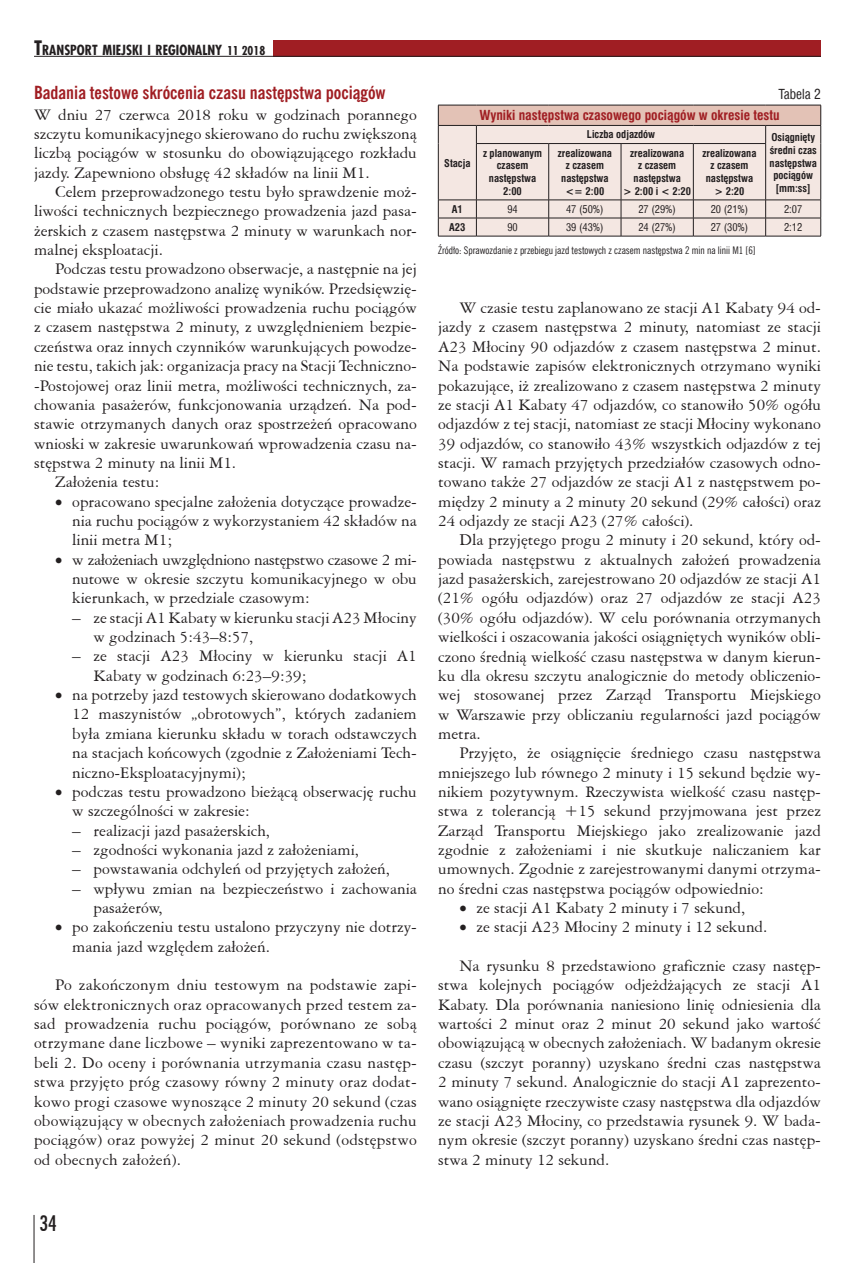
<style>
.page{position:relative;width:855px;height:1263px;background:#fff}
.page>*{position:absolute;margin:0;border:0;box-sizing:border-box;transform-origin:0 0}
.t1{font:21px "Fujiyama";color:#231f20}
.t2{font:700 18px "News Goth Cn EU";color:#a01e23}
.t3{font:17.25px/19.4px "American Garamond L2";color:#231f20;text-align:justify}
.t4{font:700 13.65px "Fujiyama";color:#231f20}
.t5{font:700 13.5px "Swis 721 Cn EU";color:#a01e23}
.t6{font:13.5px "Swis 721 Cn EU";color:#231f20}
.t7{font:700 10.5px/12.8px "Swis 721 Cn EU";color:#231f20;text-align:center}
.t8{font:10.5px "News Goth Cn EU";color:#231f20}
.t9{font:10.5px "Swis 721 Cn EU";color:#231f20}
.s1{font-size:19.5px}
.s2{font-size:12px}
</style>
<div class="page">
<div style="left:274px;top:40px;width:547px;height:16px;background:#a01e23"></div>
<hr style="left:34px;top:56px;width:787px;height:1px;background:#231f20">
<hr style="left:34px;top:1215px;width:1px;height:48px;background:#231f20">
<svg style="left:438px;top:105px;width:383px;height:131px;background:#e7d8d2"></svg>
<hr style="left:438px;top:218px;width:38px;height:1px;background:#231f20">
<hr style="left:476px;top:218px;width:73px;height:1px;background:#231f20">
<hr style="left:549px;top:218px;width:72px;height:1px;background:#231f20">
<hr style="left:621px;top:218px;width:72px;height:1px;background:#231f20">
<hr style="left:693px;top:218px;width:72px;height:1px;background:#231f20">
<hr style="left:765px;top:218px;width:56px;height:1px;background:#231f20">
<hr style="left:438px;top:236px;width:38px;height:1px;background:#231f20">
<hr style="left:476px;top:236px;width:73px;height:1px;background:#231f20">
<hr style="left:549px;top:236px;width:72px;height:1px;background:#231f20">
<hr style="left:621px;top:236px;width:72px;height:1px;background:#231f20">
<hr style="left:693px;top:236px;width:72px;height:1px;background:#231f20">
<hr style="left:765px;top:236px;width:56px;height:1px;background:#231f20">
<p class="t4" style="left:34px;top:41px;width:233px"><span class="s1">T</span>RANSPORT MIEJSKI I REGIONALNY <span class="s2">11 2018</span></p>
<p class="t2" style="left:34px;top:81px;width:353px">Badania testowe skrócenia czasu następstwa pociągów</p>
<p class="t3" style="left:34px;top:104px;width:384px">W dniu 27 czerwca 2018 roku w godzinach porannego szczytu komunikacyjnego skierowano do ruchu zwiększoną liczbą pociągów w stosunku do obowiązującego rozkładu jazdy. Zapewniono obsługę 42 składów na linii M1.</p>
<p class="t3" style="left:34px;top:182px;width:384px;text-indent:21px">Celem przeprowadzonego testu było sprawdzenie moż&shy;liwości technicznych bezpiecznego prowadzenia jazd pasa&shy;żerskich z czasem następstwa 2 minuty w warunkach nor&shy;malnej eksploatacji.</p>
<p class="t3" style="left:55px;top:259px;width:363px">Podczas testu prowadzono obserwacje, a następnie na jej</p>
<p class="t3" style="left:34px;top:278px;width:383px">podstawie przeprowadzono analizę wyników. Przedsięwzię-</p>
<p class="t3" style="left:34px;top:298px;width:384px">cie miało ukazać możliwości prowadzenia ruchu pociągów</p>
<p class="t3" style="left:34px;top:317px;width:384px">z czasem następstwa 2 minuty, z uwzględnieniem bezpie-</p>
<p class="t3" style="left:34px;top:336px;width:384px">czeństwa oraz innych czynników warunkujących powodze-</p>
<p class="t3" style="left:34px;top:356px;width:384px">nie testu, takich jak: organizacja pracy na Stacji Techniczno-</p>
<p class="t3" style="left:34px;top:375px;width:384px">-Postojowej oraz linii metra, możliwości technicznych, za-</p>
<p class="t3" style="left:34px;top:394px;width:384px">chowania pasażerów, funkcjonowania urządzeń. Na pod-</p>
<p class="t3" style="left:34px;top:414px;width:384px">stawie otrzymanych danych oraz spostrzeżeń opracowano</p>
<p class="t3" style="left:34px;top:433px;width:384px">wnioski w zakresie uwarunkowań wprowadzenia czasu na-</p>
<p class="t3" style="left:34px;top:452px;width:204px">stępstwa 2 minuty na linii M1.</p>
<p class="t3" style="left:55px;top:472px;width:106px">Założenia testu:</p>
<p class="t3" style="left:72px;top:491px;width:346px;text-indent:-17px">• opracowano specjalne założenia dotyczące prowadze&shy;nia ruchu pociągów z wykorzystaniem 42 składów na linii metra M1;</p>
<p class="t3" style="left:72px;top:549px;width:346px;text-indent:-17px">• w założeniach uwzględniono następstwo czasowe 2 mi&shy;nutowe w okresie szczytu komunikacyjnego w obu kierunkach, w przedziale czasowym:</p>
<p class="t3" style="left:94px;top:607px;width:325px;text-indent:-21px">– ze stacji A1 Kabaty w kierunku stacji A23 Młociny w godzinach 5:43–8:57,</p>
<p class="t3" style="left:94px;top:646px;width:325px;text-indent:-21px">– ze stacji A23 Młociny w kierunku stacji A1<br>Kabaty w godzinach 6:23–9:39;</p>
<p class="t3" style="left:72px;top:685px;width:346px;text-indent:-17px">• na potrzeby jazd testowych skierowano dodatkowych 12 maszynistów „obrotowych”, których zadaniem była zmiana kierunku składu w torach odstawczych na stacjach końcowych (zgodnie z Założeniami Tech&shy;niczno-Eksploatacyjnymi);</p>
<p class="t3" style="left:72px;top:781px;width:346px;text-indent:-17px">• podczas testu prowadzono bieżącą obserwację ruchu w szczególności w zakresie:</p>
<p class="t3" style="left:72px;top:820px;width:199px">– realizacji jazd pasażerskich,</p>
<p class="t3" style="left:72px;top:839px;width:288px">– zgodności wykonania jazd z założeniami,</p>
<p class="t3" style="left:72px;top:859px;width:319px">– powstawania odchyleń od przyjętych założeń,</p>
<p class="t3" style="left:94px;top:878px;width:325px;text-indent:-21px">– wpływu zmian na bezpieczeństwo i zachowania pasażerów,</p>
<p class="t3" style="left:72px;top:917px;width:346px;text-indent:-17px">• po zakończeniu testu ustalono przyczyny nie dotrzy&shy;mania jazd względem założeń.</p>
<p class="t3" style="left:34px;top:975px;width:384px;text-indent:21px">Po zakończonym dniu testowym na podstawie zapi&shy;sów elektronicznych oraz opracowanych przed testem za&shy;sad prowadzenia ruchu pociągów, porównano ze sobą otrzymane dane liczbowe – wyniki zaprezentowano w ta&shy;beli 2. Do oceny i porównania utrzymania czasu następ&shy;stwa przyjęto próg czasowy równy 2 minuty oraz dodat&shy;kowo progi czasowe wynoszące 2 minuty 20 sekund (czas obowiązujący w obecnych założeniach prowadzenia ruchu pociągów) oraz powyżej 2 minut 20 sekund (odstępstwo od obecnych założeń).</p>
<p class="t1" style="left:40px;top:1210px;width:19px">34</p>
<p class="t6" style="left:778px;top:86px;width:44px">Tabela 2</p>
<p class="t7" style="left:444px;top:157px;width:28px">Stacja</p>
<p class="t5" style="left:479px;top:107px;width:302px">Wyniki następstwa czasowego pociągów w okresie testu</p>
<p class="t7" style="left:587px;top:129px;width:70px">Liczba odjazdów</p>
<p class="t7" style="left:769px;top:131px;width:49px">Osiągnięty średni czas następstwa pociągów [mm:ss]</p>
<p class="t7" style="left:483px;top:147px;width:61px">z planowanym czasem następstwa<br>2:00</p>
<p class="t7" style="left:558px;top:147px;width:55px">zrealizowana z czasem następstwa &lt;= 2:00</p>
<p class="t7" style="left:623px;top:147px;width:69px">zrealizowana<br>z czasem następstwa<br>&gt; 2:00 i &lt; 2:20</p>
<p class="t7" style="left:702px;top:147px;width:55px">zrealizowana z czasem następstwa &gt; 2:20</p>
<p class="t7" style="left:452px;top:203px;width:12px">A1</p>
<p class="t9" style="left:507px;top:202px;width:12px">94</p>
<p class="t9" style="left:566px;top:202px;width:39px">47 (50%)</p>
<p class="t9" style="left:638px;top:202px;width:39px">27 (29%)</p>
<p class="t9" style="left:710px;top:202px;width:39px">20 (21%)</p>
<p class="t9" style="left:784px;top:202px;width:20px">2:07</p>
<p class="t7" style="left:449px;top:221px;width:18px">A23</p>
<p class="t9" style="left:507px;top:220px;width:12px">90</p>
<p class="t9" style="left:566px;top:220px;width:39px">39 (43%)</p>
<p class="t9" style="left:638px;top:220px;width:39px">24 (27%)</p>
<p class="t9" style="left:710px;top:220px;width:39px">27 (30%)</p>
<p class="t9" style="left:784px;top:220px;width:20px">2:12</p>
<p class="t8" style="left:438px;top:244px;width:319px">Źródło: Sprawozdanie z przebiegu jazd testowych z czasem następstwa 2 min na linii M1 [6]</p>
<p class="t3" style="left:438px;top:298px;width:384px;text-indent:21px">W czasie testu zaplanowano ze stacji A1 Kabaty 94 od&shy;jazdy z czasem następstwa 2 minuty, natomiast ze stacji A23 Młociny 90 odjazdów z czasem następstwa 2 minut.<br>Na podstawie zapisów elektronicznych otrzymano wyniki pokazujące, iż zrealizowano z czasem następstwa 2 minuty ze stacji A1 Kabaty 47 odjazdów, co stanowiło 50% ogółu odjazdów z tej stacji, natomiast ze stacji Młociny wykonano 39 odjazdów, co stanowiło 43% wszystkich odjazdów z tej stacji. W ramach przyjętych przedziałów czasowych odno&shy;towano także 27 odjazdów ze stacji A1 z następstwem po&shy;między 2 minuty a 2 minuty 20 sekund (29% całości) oraz 24 odjazdy ze stacji A23 (27% całości).</p>
<p class="t3" style="left:438px;top:530px;width:384px;text-indent:21px">Dla przyjętego progu 2 minuty i 20 sekund, który od&shy;powiada następstwu z aktualnych założeń prowadzenia jazd pasażerskich, zarejestrowano 20 odjazdów ze stacji A1 (21% ogółu odjazdów) oraz 27 odjazdów ze stacji A23 (30% ogółu odjazdów). W celu porównania otrzymanych wielkości i oszacowania jakości osiągniętych wyników obli&shy;czono średnią wielkość czasu następstwa w danym kierun&shy;ku dla okresu szczytu analogicznie do metody obliczenio&shy;wej stosowanej przez Zarząd Transportu Miejskiego w Warszawie przy obliczaniu regularności jazd pociągów metra.</p>
<p class="t3" style="left:438px;top:743px;width:384px;text-indent:21px">Przyjęto, że osiągnięcie średniego czasu następstwa mniejszego lub równego 2 minuty i 15 sekund będzie wy&shy;nikiem pozytywnym. Rzeczywista wielkość czasu następ&shy;stwa z tolerancją +15 sekund przyjmowana jest przez Zarząd Transportu Miejskiego jako zrealizowanie jazd zgodnie z założeniami i nie skutkuje naliczaniem kar umownych. Zgodnie z zarejestrowanymi danymi otrzyma&shy;no średni czas następstwa pociągów odpowiednio:</p>
<p class="t3" style="left:459px;top:897px;width:287px">• ze stacji A1 Kabaty 2 minuty i 7 sekund,</p>
<p class="t3" style="left:459px;top:917px;width:309px">• ze stacji A23 Młociny 2 minuty i 12 sekund.</p>
<p class="t3" style="left:438px;top:956px;width:384px;text-indent:21px">Na rysunku 8 przedstawiono graficznie czasy następ&shy;stwa kolejnych pociągów odjeżdżających ze stacji A1<br>Kabaty. Dla porównania naniesiono linię odniesienia dla wartości 2 minut oraz 2 minut 20 sekund jako wartość obowiązującą w obecnych założeniach. W badanym okresie czasu (szczyt poranny) uzyskano średni czas następstwa 2 minuty 7 sekund. Analogicznie do stacji A1 zaprezento&shy;wano osiągnięte rzeczywiste czasy następstwa dla odjazdów ze stacji A23 Młociny, co przedstawia rysunek 9. W bada&shy;nym okresie (szczyt poranny) uzyskano średni czas następ&shy;stwa 2 minuty 12 sekund.</p>
</div>
